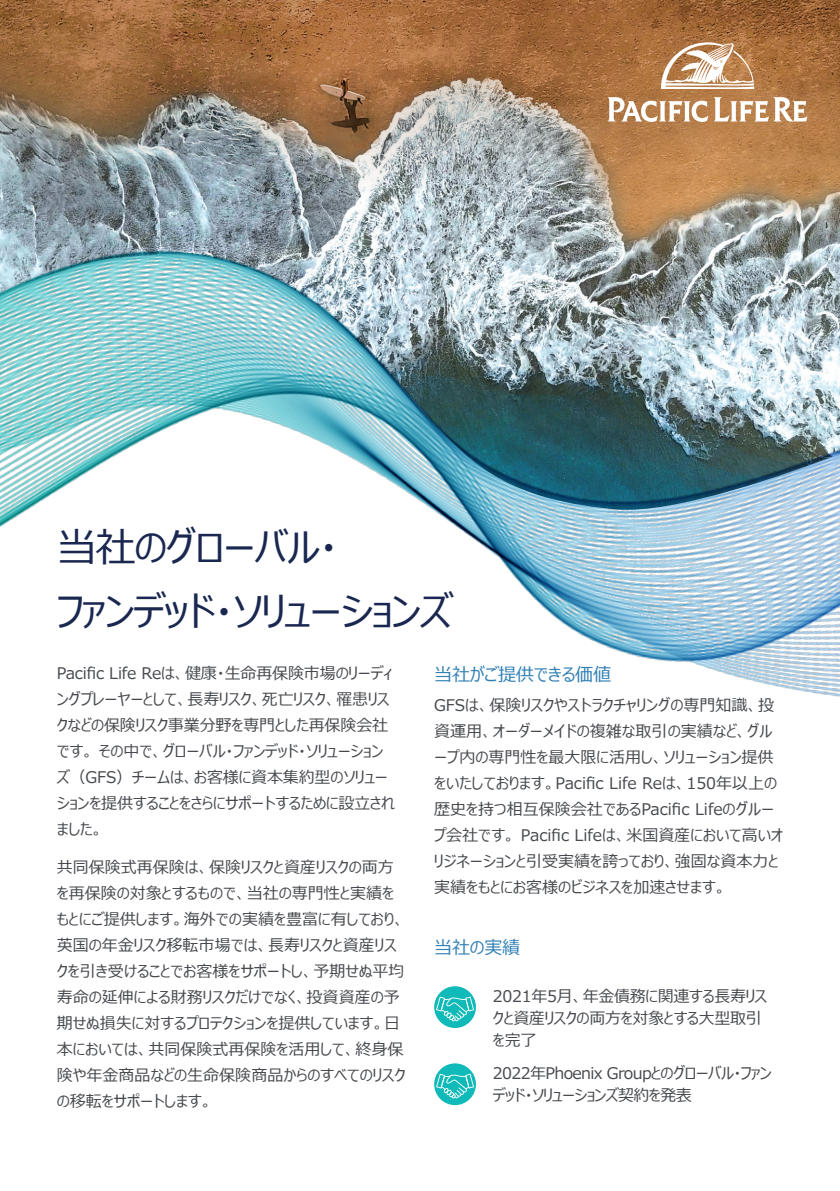
<style>
.page{position:relative;width:840px;height:1191px;background:#fff}
.page>*{position:absolute;margin:0;border:0;box-sizing:border-box;transform-origin:0 0}
.Article_Headline{font:40px/64px "Meiryo UIW53";letter-spacing:-.03em;color:#1a2851}
.Sub_Sub_light_blue{font:18px "Meiryo UIW53";letter-spacing:-.01em;color:#3281b5}
.body{font:16px/26px "Meiryo UIW53";color:#474a4e}
.body-2{font:16px/22px "Meiryo UIW53";letter-spacing:-.04em;color:#474a4e}
.body-3{font:16px/22px "Meiryo UIW53";letter-spacing:-.02em;color:#474a4e}
</style>
<div class="page">
<img style="left:0;top:199px;width:839px;height:34px">
<img style="left:0;top:0;width:839px;height:199px">
<img style="left:0;top:233px;width:839px;height:464px">
<svg style="left:660px;top:42px;width:93px;height:47px"></svg>
<svg style="left:607px;top:97px;width:199px;height:25px"></svg>
<div style="left:434px;top:986px;width:41px;height:42px;background:#10bab8;border-radius:50%"></div>
<svg style="left:436px;top:996px;width:37px;height:25px"></svg>
<div style="left:434px;top:1063px;width:41px;height:42px;background:#10bab8;border-radius:50%"></div>
<svg style="left:436px;top:1073px;width:37px;height:25px"></svg>
<p class="Article_Headline" style="left:57px;top:517px;width:397px">当社のグローバル・<br>ファンデッド・ソリューションズ</p>
<p class="body" style="left:57px;top:661px;width:340px">Pacific Life Reは、健康・生命再保険市場のリーディングプレーヤーとして、長寿リスク、死亡リスク、罹患リスクなどの保険リスク事業分野を専門とした再保険会社です。 その中で、グローバル・ファンデッド・ソリューションズ（GFS）チームは、お客様に資本集約型のソリューションを提供することをさらにサポートするために設立されました。</p>
<p class="body" style="left:57px;top:854px;width:350px">共同保険式再保険は、保険リスクと資産リスクの両方を再保険の対象とするもので、当社の専門性と実績をもとにご提供します。海外での実績を豊富に有しており、英国の年金リスク移転市場では、長寿リスクと資産リスクを引き受けることでお客様をサポートし、予期せぬ平均寿命の延伸による財務リスクだけでなく、投資資産の予期せぬ損失に対するプロテクションを提供しています。日本においては、共同保険式再保険を活用して、終身保険や年金商品などの生命保険商品からのすべてのリスクの移転をサポートします。</p>
<p class="Sub_Sub_light_blue" style="left:434px;top:662px;width:178px">当社がご提供できる価値</p>
<p class="body" style="left:434px;top:693px;width:350px">GFSは、保険リスクやストラクチャリングの専門知識、投資運用、オーダーメイドの複雑な取引の実績など、グループ内の専門性を最大限に活用し、ソリューション提供をいたしております。Pacific Life Reは、150年以上の歴史を持つ相互保険会社であるPacific Lifeのグループ会社です。 Pacific Lifeは、米国資産において高いオリジネーションと引受実績を誇っており、強固な資本力と実績をもとにお客様のビジネスを加速させます。</p>
<p class="Sub_Sub_light_blue" style="left:434px;top:934px;width:87px">当社の実績</p>
<p class="body-3" style="left:492px;top:985px;width:275px">2021年5月、年金債務に関連する長寿リスクと資産リスクの両方を対象とする大型取引を完了</p>
<p class="body-2" style="left:492px;top:1063px;width:280px">2022年Phoenix Groupとのグローバル・ファンデッド・ソリューションズ契約を発表</p>
</div>
